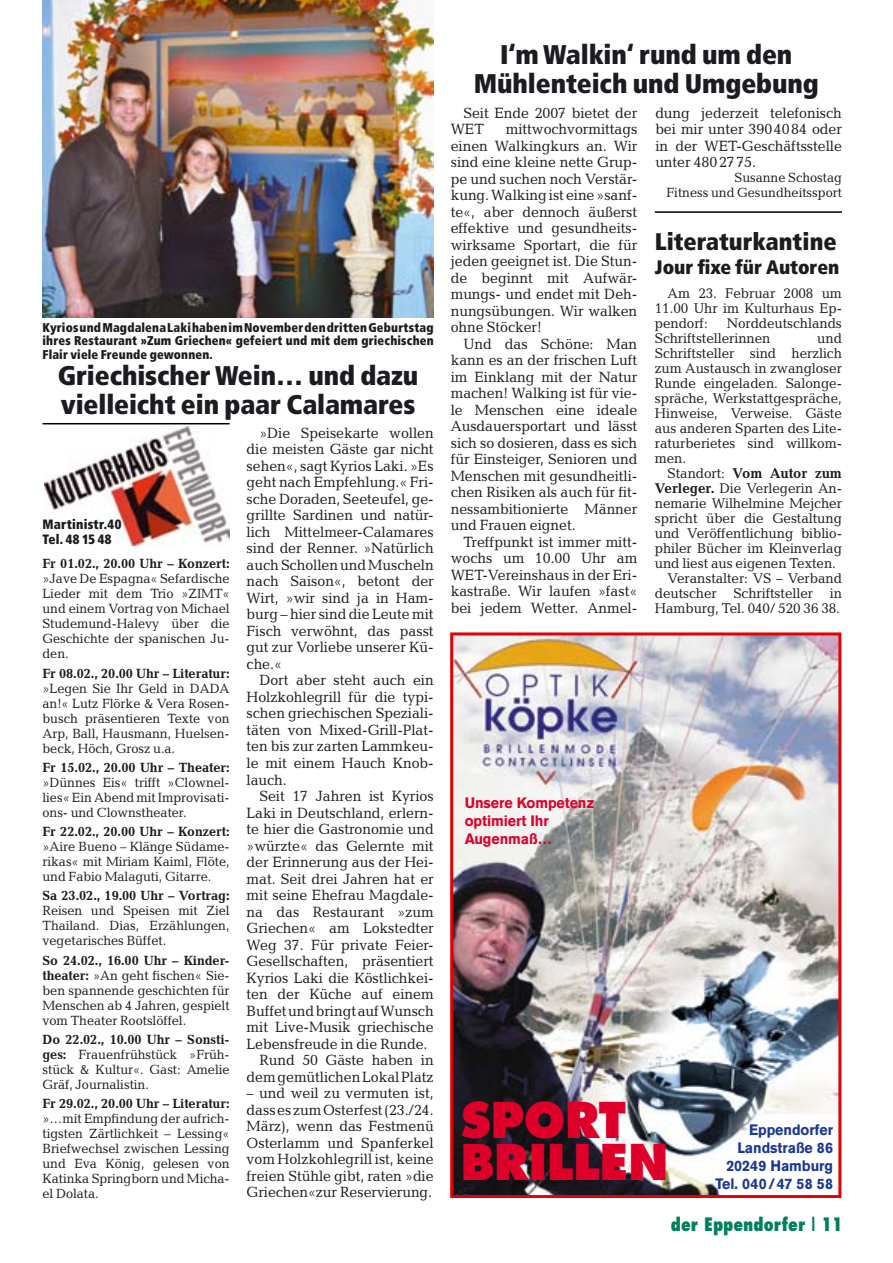
<style>
.page{position:relative;width:893px;height:1263px;background:#fff}
.page>*{position:absolute;margin:0;border:0;box-sizing:border-box;transform-origin:0 0}
.t1{font:800 48px/42px "Futura";color:#df002a;scale:.95 1}
.t2{font:900 condensed 27px/29px "Frutiger";letter-spacing:-.005em;color:#1b1c20;text-align:center}
.t3{font:900 condensed 24px "Frutiger";color:#1b1c20}
.t4{font:900 condensed 19.5px "Frutiger";color:#1b1c20}
.t5{font:800 condensed 18px "Futura";color:#007f5c}
.t6{font:15px/16.5px "Candida";letter-spacing:-.005em;color:#1b1c20;text-align:justify;scale:.95 1}
.t7{font:700 15px/18px "Akzidenz Grotesk BE";letter-spacing:-.005em;color:#1b3892;text-align:right;scale:.95 1}
.t8{font:700 15px/18px "Akzidenz Grotesk BE";letter-spacing:-.005em;color:#df002a;scale:.95 1}
.t9{font:14.25px/15px "Candida";letter-spacing:-.005em;color:#1b1c20;text-align:justify;scale:.95 1}
.t10{font:700 14.25px "Candida";letter-spacing:-.005em;color:#1b1c20;scale:.95 1}
.t11{font:13.5px/15px "Candida";letter-spacing:-.005em;color:#1b1c20;text-align:justify;scale:.95 1}
.t12{font:700 13.5px "Candida";letter-spacing:-.005em;color:#1b1c20;scale:.95 1}
.t13{font:900 condensed 13.5px/15px "Frutiger";letter-spacing:.015em;color:#1b1c20;scale:.95 1}
.t14{font:900 condensed 12.75px/13.5px "Frutiger";letter-spacing:.015em;color:#1b1c20;text-align:justify;scale:.95 1}
.s1{font-weight:700}
.s2{font-weight:400}
</style>
<div class="page">
<img style="left:44px;top:426px;width:186px;height:119px">
<img style="left:455px;top:636px;width:382px;height:558px">
<div style="left:451px;top:632px;width:390px;height:566px;border:3px solid #e60004"></div>
<img style="left:43px;top:0;width:391px;height:317px">
<hr style="left:655px;top:211px;width:187px;height:2px;background:#000">
<hr style="left:43px;top:423px;width:187px;height:1px;background:#000">
<p class="t14" style="left:43px;top:320px;width:413px">Kyrios und Magdalena Laki haben im November den dritten Geburtstag ihres Restaurant »Zum Griechen« gefeiert und mit dem griechischen Flair viele Freunde gewonnen.</p>
<h2 class="t2" style="left:58px;top:361px;width:362px;text-align:left">Griechischer Wein… und dazu vielleicht ein paar Calamares</h2>
<p class="t6" style="left:247px;top:425px;width:198px;text-indent:13px">»Die Speisekarte wollen die meisten Gäste gar nicht sehen«, sagt Kyrios Laki. »Es geht nach Empfehlung.« Fri&shy;sche Doraden, Seeteufel, ge&shy;grillte Sardinen und natür&shy;lich Mittelmeer-Calamares sind der Renner. »Natürlich auch Schollen und Muscheln nach Saison«, betont der Wirt, »wir sind ja in Ham&shy;burg – hier sind die Leute mit Fisch verwöhnt, das passt gut zur Vorliebe unserer Kü&shy;che.«</p>
<p class="t6" style="left:247px;top:672px;width:198px;text-indent:13px">Dort aber steht auch ein Holzkohlegrill für die typi&shy;schen griechischen Speziali&shy;täten von Mixed-Grill-Plat&shy;ten bis zur zarten Lammkeu&shy;le mit einem Hauch Knob&shy;lauch.</p>
<p class="t6" style="left:259px;top:788px;width:185px">Seit 17 Jahren ist Kyrios</p>
<p class="t6" style="left:247px;top:804px;width:198px">Laki in Deutschland, erlern-</p>
<p class="t6" style="left:247px;top:821px;width:198px">te hier die Gastronomie und</p>
<p class="t6" style="left:247px;top:837px;width:198px">»würzte« das Gelernte mit</p>
<p class="t6" style="left:247px;top:854px;width:198px">der Erinnerung aus der Hei-</p>
<p class="t6" style="left:247px;top:870px;width:198px">mat. Seit drei Jahren hat er</p>
<p class="t6" style="left:247px;top:887px;width:198px">mit seine Ehefrau Magdale-</p>
<p class="t6" style="left:247px;top:903px;width:198px">na das Restaurant »zum</p>
<p class="t6" style="left:247px;top:920px;width:198px">Griechen« am Lokstedter</p>
<p class="t6" style="left:247px;top:936px;width:198px">Weg 37. Für private Feier-</p>
<p class="t6" style="left:247px;top:953px;width:198px">Gesellschaften, präsentiert</p>
<p class="t6" style="left:247px;top:969px;width:198px">Kyrios Laki die Köstlichkei-</p>
<p class="t6" style="left:247px;top:986px;width:198px">ten der Küche auf einem</p>
<p class="t6" style="left:247px;top:1002px;width:198px">Buffet und bringt auf Wunsch</p>
<p class="t6" style="left:247px;top:1019px;width:198px">mit Live-Musik griechische</p>
<p class="t6" style="left:247px;top:1035px;width:192px">Lebensfreude in die Runde.</p>
<p class="t6" style="left:259px;top:1052px;width:185px">Rund 50 Gäste haben in</p>
<p class="t6" style="left:247px;top:1068px;width:198px">dem gemütlichen Lokal Platz</p>
<p class="t6" style="left:247px;top:1085px;width:198px">– und weil zu vermuten ist, dass es zum Osterfest (23./24.<br>März), wenn das Festmenü Osterlamm und Spanferkel vom Holzkohlegrill ist, keine freien Stühle gibt, raten »die Griechen«zur Reservierung.</p>
<p class="t13" style="left:43px;top:517px;width:84px">Martinistr.40<br>Tel. 48 15 48</p>
<p class="t12" style="left:43px;top:556px;width:198px">Fr 01.02., 20.00 Uhr – Konzert:</p>
<p class="t11" style="left:43px;top:571px;width:198px">»Jave De Espagna« Sefardische Lieder mit dem Trio »ZIMT« und einem Vortrag von Michael Studemund-Halevy über die Geschichte der spanischen Ju&shy;den.</p>
<p class="t12" style="left:43px;top:665px;width:198px">Fr 08.02., 20.00 Uhr – Literatur:</p>
<p class="t11" style="left:43px;top:680px;width:198px">»Legen Sie Ihr Geld in DADA an!« Lutz Flörke &amp; Vera Rosen&shy;busch präsentieren Texte von Arp, Ball, Hausmann, Huelsen&shy;beck, Höch, Grosz u.a.</p>
<p class="t12" style="left:43px;top:759px;width:198px">Fr 15.02., 20.00 Uhr – Theater:</p>
<p class="t11" style="left:43px;top:775px;width:198px">»Dünnes Eis« trifft »Clownel&shy;lies« Ein Abend mit Improvisati&shy;ons- und Clownstheater.</p>
<p class="t12" style="left:43px;top:824px;width:198px">Fr 22.02., 20.00 Uhr – Konzert:</p>
<p class="t11" style="left:43px;top:839px;width:198px">»Aire Bueno – Klänge Südame&shy;rikas« mit Miriam Kaiml, Flöte, und Fabio Malaguti, Gitarre.</p>
<p class="t12" style="left:43px;top:888px;width:198px">Sa 23.02., 19.00 Uhr – Vortrag:</p>
<p class="t11" style="left:43px;top:903px;width:198px">Reisen und Speisen mit Ziel Thailand. Dias, Erzählungen, vegetarisches Büffet.</p>
<p class="t11" style="left:43px;top:952px;width:198px"><span class="s1">So 24.02., 16.00 Uhr – Kinder&shy;theater:</span> »An geht fischen« Sie&shy;ben spannende geschichten für Menschen ab 4 Jahren, gespielt vom Theater Rootslöffel.</p>
<p class="t11" style="left:43px;top:1032px;width:198px"><span class="s1">Do 22.02., 10.00 Uhr – Sonsti&shy;ges:</span> Frauenfrühstück »Früh&shy;stück &amp; Kultur«. Gast: Amelie Gräf, Journalistin.</p>
<p class="t12" style="left:43px;top:1096px;width:198px">Fr 29.02., 20.00 Uhr – Literatur:</p>
<p class="t11" style="left:43px;top:1111px;width:198px">»…mit Empfindung der aufrich&shy;tigsten Zärtlichkeit – Lessing« Briefwechsel zwischen Lessing und Eva König, gelesen von Katinka Springborn und Micha&shy;el Dolata.</p>
<h2 class="t2" style="left:474px;top:40px;width:346px">I‘m Walkin‘ rund um den<br>Mühlenteich und Umgebung</h2>
<p class="t6" style="left:451px;top:105px;width:198px;text-indent:13px">Seit Ende 2007 bietet der<br>WET</p>
<p class="t6" style="left:451px;top:121px;width:198px;text-indent:55px">mittwochvormittags einen Walkingkurs an. Wir sind eine kleine nette Grup&shy;pe und suchen noch Verstär&shy;kung. Walking ist eine »sanf&shy;te«, aber dennoch äußerst effektive und gesundheits&shy;wirksame Sportart, die für jeden geeignet ist. Die Stun&shy;de beginnt mit Aufwär&shy;mungs- und endet mit Deh&shy;nungsübungen. Wir walken ohne Stöcker!</p>
<p class="t6" style="left:451px;top:336px;width:198px;text-indent:13px">Und das Schöne: Man kann es an der frischen Luft im Einklang mit der Natur machen! Walking ist für vie&shy;le Menschen eine ideale Ausdauersportart und lässt sich so dosieren, dass es sich für Einsteiger, Senioren und Menschen mit gesundheitli&shy;chen Risiken als auch für fit&shy;nessambitionierte Männer und Frauen eignet.</p>
<p class="t6" style="left:451px;top:534px;width:198px;text-indent:13px">Treffpunkt ist immer mitt&shy;wochs um 10.00 Uhr am WET-Vereinshaus in der Eri&shy;kastraße. Wir laufen »fast« bei jedem Wetter. Anmel-</p>
<p class="t6" style="left:655px;top:105px;width:198px">dung jederzeit telefonisch bei mir unter 390 40 84 oder in der WET-Geschäftsstelle unter 480 27 75.</p>
<p class="t11" style="left:666px;top:170px;width:186px;text-align:right">Susanne Schostag<br>Fitness und Gesundheitssport</p>
<h3 class="t3" style="left:655px;top:227px;width:183px">Literaturkantine</h3>
<h3 class="t4" style="left:655px;top:255px;width:186px">Jour fixe für Autoren</h3>
<p class="t9" style="left:655px;top:285px;width:198px;text-indent:13px">Am 23. Februar 2008 um 11.00 Uhr im Kulturhaus Ep&shy;pendorf:</p>
<p class="t9" style="left:655px;top:315px;width:198px;text-indent:72px">Norddeutschlands<br>Schriftstellerinnen</p>
<p class="t9" style="left:655px;top:330px;width:198px;text-indent:162px">und Schriftsteller sind herzlich zum Austausch in zwangloser Runde eingeladen. Salonge&shy;spräche, Werkstattgespräche, Hinweise, Verweise. Gäste aus anderen Sparten des Lite&shy;raturberietes sind willkom&shy;men.</p>
<p class="t10" style="left:668px;top:465px;width:185px"><span class="s2">Standort:</span> Vom Autor zum</p>
<p class="t9" style="left:655px;top:480px;width:198px"><span class="s1">Verleger.</span> Die Verlegerin An-</p>
<p class="t9" style="left:655px;top:495px;width:198px">nemarie Wilhelmine Mejcher</p>
<p class="t9" style="left:655px;top:510px;width:198px">spricht über die Gestaltung</p>
<p class="t9" style="left:655px;top:525px;width:198px">und Veröffentlichung biblio-</p>
<p class="t9" style="left:655px;top:540px;width:198px">philer Bücher im Kleinverlag</p>
<p class="t9" style="left:655px;top:555px;width:192px">und liest aus eigenen Texten.</p>
<p class="t9" style="left:668px;top:570px;width:185px">Veranstalter: VS – Verband</p>
<p class="t9" style="left:655px;top:585px;width:198px">deutscher Schriftsteller in</p>
<p class="t9" style="left:655px;top:600px;width:196px">Hamburg, Tel. 040/ 520 36 38.</p>
<p class="t8" style="left:465px;top:794px;width:138px">Unsere Kompetenz optimiert Ihr<br>Augenmaß…</p>
<h1 class="t1" style="left:461px;top:1099px;width:220px">SPORT<br>BRILLEN</h1>
<p class="t7" style="left:715px;top:1121px;width:125px">Eppendorfer<br>Landstraße 86<br>20249 Hamburg<br>Tel. 040/47 58 58</p>
<p class="t5" style="left:671px;top:1212px;width:173px">der Eppendorfer | 11</p>
</div>
